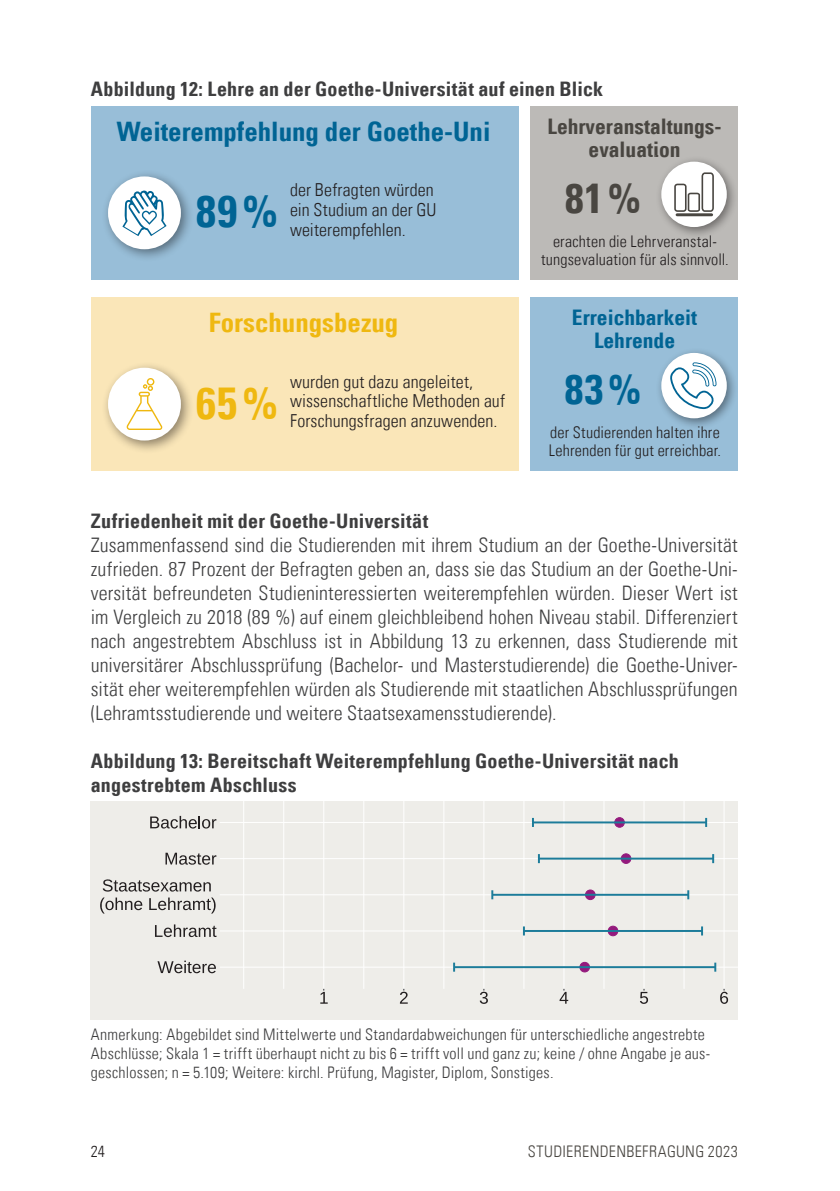
<style>
.page{position:relative;width:840px;height:1191px;background:#fff}
.page>*{position:absolute;margin:0;border:0;box-sizing:border-box;transform-origin:0 0}
.t1{font:44.8px "Univers Com 67 Bold Cond";color:#efb810}
.t2{font:44.8px "Univers Com 67 Bold Cond";color:#006494}
.t3{font:41.8px "Univers Com 67 Bold Cond";color:#006494}
.t4{font:41.8px "Univers Com 67 Bold Cond";color:#494641}
.t5{font:26.8px "Univers Com 67 Bold Cond";color:#006494}
.t6{font:26.8px "Univers Com 67 Bold Cond";color:#efb810}
.t7{font:21.4px/23.2px "Univers Com 67 Bold Cond";color:#494641;text-align:center}
.t8{font:21.4px/23.2px "Univers Com 67 Bold Cond";color:#006494;text-align:center}
.Copy{font:20px/24px "Univers Com 47 Light Cond";letter-spacing:.005em;color:#3e3e3f;text-align:justify}
.Copy_bold{font:20px/24px "Univers Com 67 Bold Cond";letter-spacing:.01em;color:#3e3e3f}
.t9{font:17.8px/19.6px "Univers Com 47 Light Cond";letter-spacing:.005em;color:#231f20}
.Anmerkung{font:16px/19.2px "Univers Com 47 Light Cond";letter-spacing:.015em;color:#3e3e3f}
.t10{font:16px/17.8px "Univers Com 47 Light Cond";letter-spacing:.01em;color:#231f20}
.t11{font:16px "Univers Com 47 Light Cond";letter-spacing:.02em;color:#494641}
</style>
<div class="page">
<div style="left:530px;top:297px;width:207px;height:174px;background:#98bed8"></div>
<div style="left:530px;top:106px;width:207px;height:174px;background:#bcbab7"></div>
<div style="left:655px;top:156px;width:82px;height:83px;background:#231f20;opacity:.5"></div>
<div style="left:661px;top:162px;width:65px;height:65px;background:#fff;border-radius:50%"></div>
<svg style="left:674px;top:172px;width:39px;height:40px"></svg>
<hr style="left:675px;top:213px;width:37px;height:3px;background:#494641;border-radius:2px">
<div style="left:655px;top:347px;width:82px;height:83px;background:#231f20;opacity:.5"></div>
<div style="left:661px;top:353px;width:65px;height:65px;background:#fff;border-radius:50%"></div>
<svg style="left:669px;top:362px;width:47px;height:47px"></svg>
<div style="left:91px;top:297px;width:427px;height:174px;background:#fae6b8"></div>
<div style="left:91px;top:106px;width:427px;height:174px;background:#98bed8"></div>
<div style="left:101px;top:361px;width:93px;height:92px;background:#231f20;opacity:.5"></div>
<div style="left:108px;top:368px;width:73px;height:72px;background:#fff;border-radius:50%"></div>
<svg style="left:126px;top:378px;width:36px;height:52px"></svg>
<div style="left:101px;top:170px;width:93px;height:92px;background:#231f20;opacity:.5"></div>
<div style="left:108px;top:176px;width:73px;height:73px;background:#fff;border-radius:50%"></div>
<svg style="left:122px;top:190px;width:44px;height:46px"></svg>
<div style="left:91px;top:801px;width:646px;height:218px;background:#eeede9"></div>
<hr style="left:243px;top:801px;width:1px;height:187px;background:#fff">
<hr style="left:283px;top:801px;width:1px;height:187px;background:#fff">
<hr style="left:363px;top:801px;width:1px;height:187px;background:#fff">
<hr style="left:443px;top:801px;width:1px;height:187px;background:#fff">
<hr style="left:523px;top:801px;width:1px;height:187px;background:#fff">
<hr style="left:603px;top:801px;width:1px;height:187px;background:#fff">
<hr style="left:683px;top:801px;width:1px;height:187px;background:#fff">
<hr style="left:219px;top:966px;width:518px;height:1px;background:#fff">
<hr style="left:219px;top:930px;width:518px;height:1px;background:#fff">
<hr style="left:219px;top:894px;width:518px;height:1px;background:#fff">
<hr style="left:219px;top:858px;width:518px;height:1px;background:#fff">
<hr style="left:219px;top:822px;width:518px;height:1px;background:#fff">
<hr style="left:323px;top:801px;width:1px;height:187px;background:#fff">
<hr style="left:403px;top:801px;width:1px;height:187px;background:#fff">
<hr style="left:483px;top:801px;width:1px;height:187px;background:#fff">
<hr style="left:563px;top:801px;width:1px;height:187px;background:#fff">
<hr style="left:643px;top:801px;width:1px;height:187px;background:#fff">
<hr style="left:723px;top:801px;width:1px;height:187px;background:#fff">
<svg style="left:614px;top:817px;width:10px;height:10px"></svg>
<svg style="left:620px;top:853px;width:10px;height:10px"></svg>
<svg style="left:585px;top:889px;width:10px;height:10px"></svg>
<div style="left:607px;top:926px;width:10px;height:10px;background:#941a7d;border:1px solid #941a7d;border-radius:50%"></div>
<svg style="left:579px;top:962px;width:10px;height:10px"></svg>
<hr style="left:532px;top:821px;width:173px;height:2px;background:#1c7c9a">
<hr style="left:538px;top:857px;width:174px;height:2px;background:#1c7c9a">
<svg style="left:537px;top:854px;width:2px;height:9px"></svg>
<svg style="left:687px;top:890px;width:2px;height:9px"></svg>
<hr style="left:492px;top:893px;width:196px;height:2px;background:#1c7c9a">
<svg style="left:491px;top:890px;width:2px;height:9px"></svg>
<hr style="left:523px;top:930px;width:178px;height:2px;background:#1c7c9a">
<hr style="left:454px;top:966px;width:261px;height:2px;background:#1c7c9a">
<svg style="left:453px;top:962px;width:2px;height:9px"></svg>
<svg style="left:157px;top:960px;width:59px;height:14px"></svg>
<svg style="left:155px;top:924px;width:61px;height:14px"></svg>
<svg style="left:100px;top:879px;width:115px;height:34px"></svg>
<svg style="left:165px;top:852px;width:51px;height:13px"></svg>
<svg style="left:150px;top:816px;width:66px;height:13px"></svg>
<svg style="left:320px;top:989px;width:7px;height:14px"></svg>
<svg style="left:400px;top:989px;width:7px;height:14px"></svg>
<svg style="left:479px;top:989px;width:9px;height:15px"></svg>
<svg style="left:559px;top:989px;width:9px;height:14px"></svg>
<svg style="left:640px;top:989px;width:7px;height:15px"></svg>
<svg style="left:720px;top:989px;width:7px;height:15px"></svg>
<p class="Copy_bold" style="left:91px;top:77px;width:513px">Abbildung 12: Lehre an der Goethe-Universität auf einen Blick</p>
<p class="t5" style="left:117px;top:115px;width:375px">Weiterempfehlung der Goethe-Uni</p>
<p class="t2" style="left:196px;top:184px;width:83px">89 %</p>
<p class="t9" style="left:290px;top:180px;width:148px">der Befragten würden ein Studium an der GU weiterempfehlen.</p>
<p class="t6" style="left:209px;top:306px;width:191px">Forschungsbezug</p>
<p class="t1" style="left:196px;top:375px;width:83px">65 %</p>
<p class="t9" style="left:290px;top:371px;width:216px">wurden gut dazu angeleitet, wissenschaftliche Methoden auf<br>Forschungsfragen anzuwenden.</p>
<p class="t7" style="left:547px;top:114px;width:176px">Lehrveranstaltungs&shy;evaluation</p>
<p class="t4" style="left:565px;top:172px;width:77px">81 %</p>
<p class="t10" style="left:541px;top:232px;width:189px;text-align:center">erachten die Lehrveranstal&shy;tungsevaluation für als sinnvoll.</p>
<p class="t8" style="left:571px;top:306px;width:127px">Erreichbarkeit<br>Lehrende</p>
<p class="t3" style="left:564px;top:364px;width:78px">83 %</p>
<p class="t10" style="left:548px;top:424px;width:174px">der Studierenden halten ihre<br>Lehrenden für gut erreichbar.</p>
<p class="Copy_bold" style="left:91px;top:509px;width:339px">Zufriedenheit mit der Goethe-Universität</p>
<p class="Copy" style="left:91px;top:533px;width:648px">Zusammenfassend sind die Studierenden mit ihrem Studium an der Goethe-Universität zufrieden. 87 Prozent der Befragten geben an, dass sie das Studium an der Goethe-Uni&shy;versität befreundeten Studieninteressierten weiterempfehlen würden. Dieser Wert ist im Vergleich zu 2018 (89 %) auf einem gleichbleibend hohen Niveau stabil. Differenziert nach angestrebtem Abschluss ist in Abbildung 13 zu erkennen, dass Studierende mit universitärer Abschlussprüfung (Bachelor- und Masterstudierende) die Goethe-Univer&shy;sität eher weiterempfehlen würden als Studierende mit staatlichen Abschlussprüfungen (Lehramtsstudierende und weitere Staatsexamensstudierende).</p>
<p class="Copy_bold" style="left:91px;top:749px;width:589px">Abbildung 13: Bereitschaft Weiterempfehlung Goethe-Universität nach angestrebtem Abschluss</p>
<p class="Anmerkung" style="left:91px;top:1024px;width:620px">Anmerkung: Abgebildet sind Mittelwerte und Standardabweichungen für unterschiedliche angestrebte<br>Abschlüsse; Skala 1 = trifft überhaupt nicht zu bis 6 = trifft voll und ganz zu; keine / ohne Angabe je aus&shy;geschlossen; n = 5.109; Weitere: kirchl. Prüfung, Magister, Diplom, Sonstiges.</p>
<p class="t10" style="left:91px;top:1142px;width:16px">24</p>
<p class="t11" style="left:527px;top:1142px;width:211px">STUDIERENDENBEFRAGUNG 2023</p>
</div>
